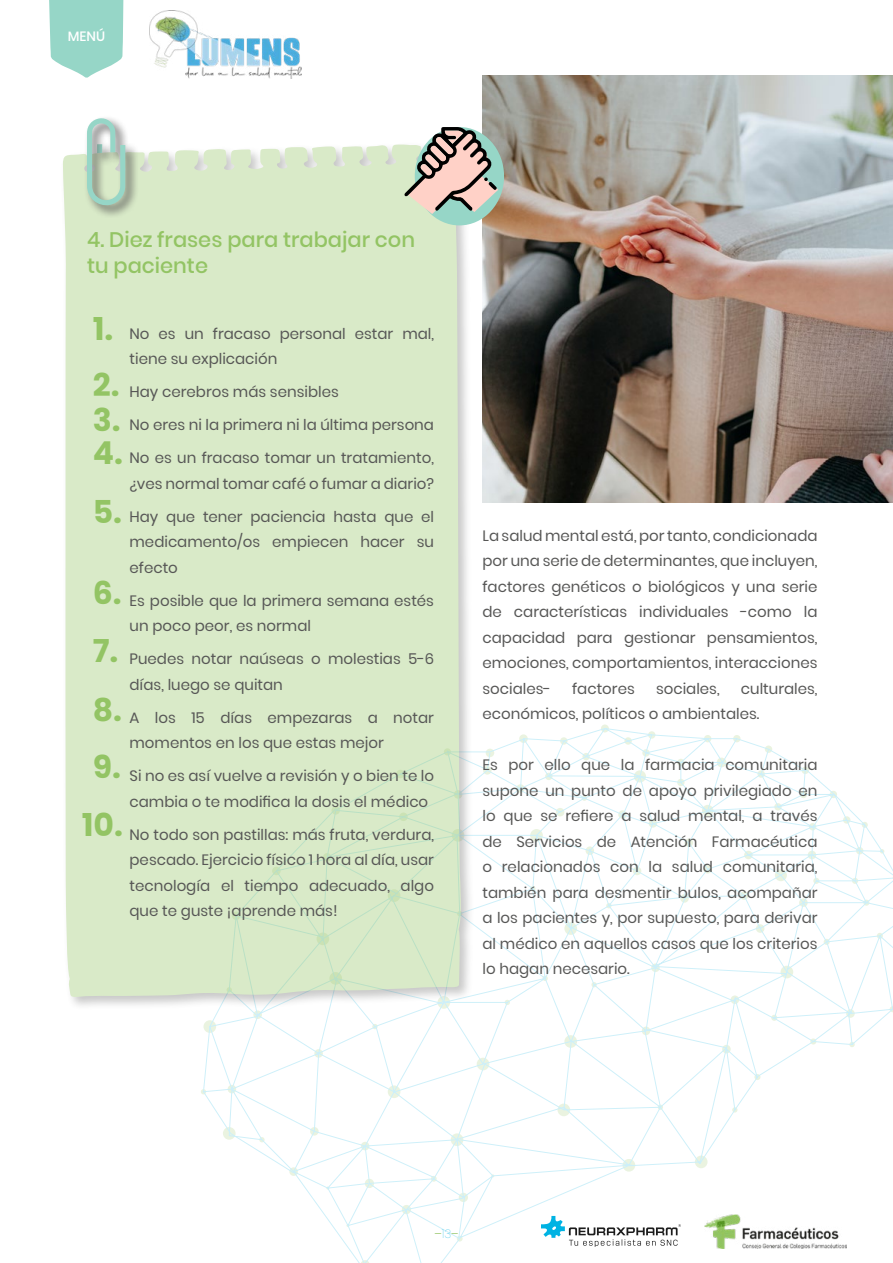
<style>
.page{position:relative;width:893px;height:1263px;background:#fff}
.page>*{position:absolute;margin:0;border:0;box-sizing:border-box;transform-origin:0 0}
.t1{font:700 31.5px/58.5px "Poppins";color:#93c464}
.t2{font:500 21px/25.2px "Poppins";color:#93c464}
.t3{font:15px/25.5px "Poppins";color:#575756}
.t4{font:500 13.5px "Poppins";color:#fff}
.t5{font:300 12px "Poppins";color:#93c464}
.s1{font-weight:100;color:#00b2e3}
</style>
<div class="page">
<img style="left:150px;top:11px;width:152px;height:68px">
<svg style="left:601px;top:724px;width:8px;height:8px"></svg>
<svg style="left:202px;top:727px;width:691px;height:367px"></svg>
<svg style="left:203px;top:895px;width:690px;height:368px"></svg>
<svg style="left:49px;top:0;width:75px;height:78px;background:#a5dccf"></svg>
<img style="left:704px;top:1214px;width:143px;height:35px">
<svg style="left:541px;top:1216px;width:140px;height:31px"></svg>
<div style="left:60px;top:141px;width:415px;height:869px;background:#575756;opacity:.93"></div>
<div style="left:63px;top:144px;width:398px;height:853px;background:#d9eac8"></div>
<div style="left:84px;top:116px;width:55px;height:103px;background:#575756;opacity:.93"></div>
<svg style="left:87px;top:118px;width:38px;height:89px;background:#b7d1c0"></svg>
<img style="left:482px;top:75px;width:411px;height:427px">
<div style="left:415px;top:127px;width:89px;height:98px;background:#96d6c7;border-radius:50%"></div>
<svg style="left:404px;top:127px;width:94px;height:87px"></svg>
<p class="t4" style="left:68px;top:29px;width:39px">MENÚ</p>
<h2 class="t2" style="left:87px;top:228px;width:330px">4. Diez frases para trabajar con tu paciente</h2>
<h1 class="t1" style="left:93px;top:301px;width:28px;line-height:56.4px">1.<br>2.</h1>
<h1 class="t1" style="left:93px;top:404px;width:32px;line-height:32.5px">3.<br>4.</h1>
<h1 class="t1" style="left:93px;top:482px;width:31px">5.</h1>
<p class="t3" style="left:130px;top:321px;width:306px">No es un fracaso personal estar mal, tiene su explicación</p>
<p class="t3" style="left:130px;top:379px;width:211px">Hay cerebros más sensibles</p>
<p class="t3" style="left:130px;top:412px;width:306px">No eres ni la primera ni la última persona</p>
<p class="t3" style="left:130px;top:445px;width:306px">No es un fracaso tomar un tratamiento, ¿ves normal tomar café o fumar a diario?</p>
<p class="t3" style="left:130px;top:504px;width:306px;text-align:justify">Hay que tener paciencia hasta que el medicamento/os empiecen hacer su efecto</p>
<p class="t3" style="left:130px;top:588px;width:306px">Es posible que la primera semana estés un poco peor, es normal</p>
<p class="t3" style="left:130px;top:646px;width:306px">Puedes notar naúseas o molestias 5-6 días, luego se quitan</p>
<p class="t3" style="left:130px;top:705px;width:306px">A los 15 días empezaras a notar momentos en los que estas mejor</p>
<p class="t3" style="left:130px;top:763px;width:306px">Si no es así vuelve a revisión y o bien te lo cambia o te modifica la dosis el médico</p>
<p class="t3" style="left:130px;top:822px;width:306px;text-align:justify">No todo son pastillas: más fruta, verdura, pescado. Ejercicio físico 1 hora al día, usar tecnología el tiempo adecuado, algo que te guste ¡aprende más!</p>
<h1 class="t1" style="left:93px;top:564px;width:31px;text-align:justify">6.<br>7.<br>8.</h1>
<h1 class="t1" style="left:82px;top:738px;width:43px;text-align:center">9.<br>10.</h1>
<p class="t3" style="left:482px;top:523px;width:337px;text-align:justify">La salud mental está, por tanto, condicionada por una serie de determinantes, que incluyen, factores genéticos o biológicos y una serie de características individuales -como la capacidad para gestionar pensamientos, emociones, comportamientos, interacciones sociales-</p>
<p class="t3" style="left:572px;top:676px;width:64px">factores</p>
<p class="t3" style="left:656px;top:676px;width:65px">sociales,</p>
<p class="t3" style="left:482px;top:676px;width:337px;text-indent:258px">culturales, económicos, políticos o ambientales.</p>
<p class="t3" style="left:482px;top:752px;width:337px;text-align:justify">Es por ello que la farmacia comunitaria supone un punto de apoyo privilegiado en lo que se refiere a salud mental, a través de Servicios de Atención Farmacéutica o relacionados con la salud comunitaria, también para desmentir bulos, acompañar a los pacientes y, por supuesto, para derivar al médico en aquellos casos que los criterios lo hagan necesario.</p>
<p class="t5" style="left:434px;top:1227px;width:26px">–<span class="s1">13</span>–</p>
</div>
